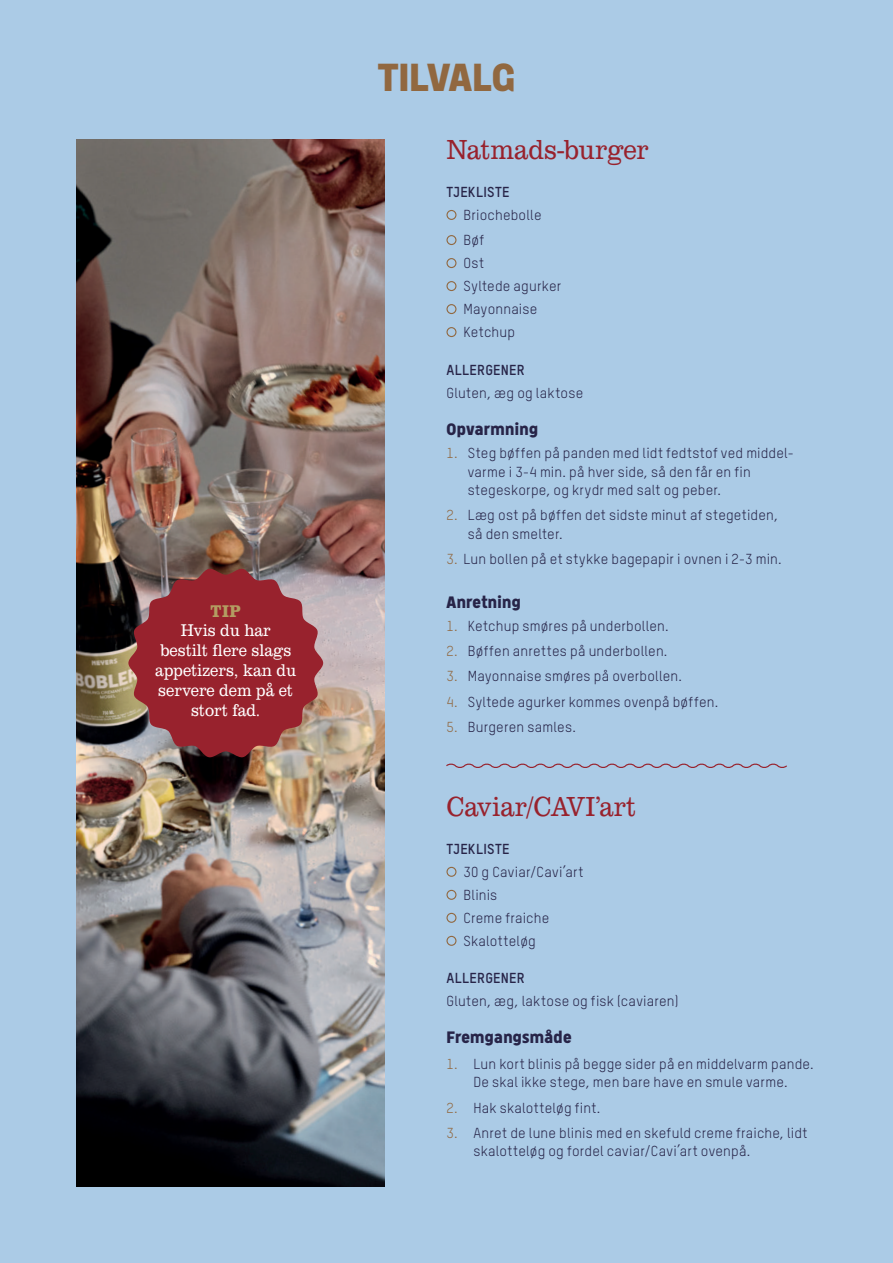
<style>
.page{position:relative;width:893px;height:1263px;background:#abcbe6}
.page>*{position:absolute;margin:0;border:0;box-sizing:border-box;transform-origin:0 0}
.t1{font:700 39px "Meyer Grand";letter-spacing:-.005em;color:#916840}
.t2{font:300 28.5px "Clarendon URW Ext Nar";letter-spacing:-.005em;color:#98222d}
.t3{font:300 17.55px/20px "Clarendon URW Ext Nar";color:#fff;text-align:center}
.t4{font:700 17.55px "Clarendon URW Ext Nar";color:#b39d62}
.t5{font:700 16.5px "Meyer Grand";letter-spacing:.02em;color:#272448}
.t6{font:14.25px/23px "TSTARPRO";letter-spacing:.015em;color:#272448}
.t7{font:700 14.25px "TSTARPRO";letter-spacing:.015em;color:#272448}
.s1{color:#916840}
</style>
<div class="page">
<img style="left:77px;top:140px;width:308px;height:1046px">
<div style="left:446px;top:210px;width:10px;height:10px;border:1px solid #916840;border-radius:50%"></div>
<div style="left:446px;top:235px;width:10px;height:10px;border:1px solid #916840;border-radius:50%"></div>
<div style="left:446px;top:258px;width:10px;height:10px;border:1px solid #916840;border-radius:50%"></div>
<div style="left:446px;top:281px;width:10px;height:10px;border:1px solid #916840;border-radius:50%"></div>
<div style="left:446px;top:304px;width:10px;height:10px;border:1px solid #916840;border-radius:50%"></div>
<div style="left:446px;top:327px;width:10px;height:10px;border:1px solid #916840;border-radius:50%"></div>
<svg style="left:446px;top:763px;width:341px;height:5px"></svg>
<div style="left:446px;top:867px;width:10px;height:10px;border:1px solid #916840;border-radius:50%"></div>
<div style="left:446px;top:890px;width:10px;height:10px;border:1px solid #916840;border-radius:50%"></div>
<div style="left:446px;top:913px;width:10px;height:10px;border:1px solid #916840;border-radius:50%"></div>
<div style="left:446px;top:936px;width:10px;height:10px;border:1px solid #916840;border-radius:50%"></div>
<svg style="left:128px;top:568px;width:195px;height:190px;background:#963c43"></svg>
<p class="t4" style="left:211px;top:600px;width:32px">TIP</p>
<p class="t3" style="left:155px;top:621px;width:142px">Hvis du har bestilt flere slags appetizers, kan du servere dem på et stort fad.</p>
<h1 class="t1" style="left:378px;top:51px;width:139px">TILVALG</h1>
<h2 class="t2" style="left:446px;top:133px;width:204px">Natmads-burger</h2>
<p class="t7" style="left:446px;top:183px;width:65px">TJEKLISTE</p>
<p class="t6" style="left:463px;top:202px;width:80px;line-height:25.2px">Briochebolle<br>Bøf</p>
<p class="t6" style="left:463px;top:251px;width:99px">Ost<br>Syltede agurker<br>Mayonnaise<br>Ketchup</p>
<p class="t7" style="left:446px;top:360px;width:80px">ALLERGENER</p>
<p class="t6" style="left:446px;top:381px;width:138px">Gluten, æg og laktose</p>
<p class="t5" style="left:446px;top:418px;width:93px">Opvarmning</p>
<p class="t6" style="left:468px;top:443px;width:328px;line-height:18.8px;text-indent:-21px"><span class="s1">1.</span> Steg bøffen på panden med lidt fedtstof ved middel&shy;varme i 3-4 min. på hver side, så den får en fin stegeskorpe, og krydr med salt og peber.</p>
<p class="t6" style="left:468px;top:506px;width:312px;line-height:18.8px;text-indent:-21px"><span class="s1">2.</span> Læg ost på bøffen det sidste minut af stegetiden, så den smelter.</p>
<p class="t6" style="left:446px;top:547px;width:337px"><span class="s1">3.</span> Lun bollen på et stykke bagepapir i ovnen i 2-3 min.</p>
<p class="t5" style="left:446px;top:591px;width:76px">Anretning</p>
<p class="t6" style="left:446px;top:614px;width:224px"><span class="s1">1.</span> Ketchup smøres på underbollen.</p>
<p class="t6" style="left:446px;top:640px;width:223px"><span class="s1">2.</span> Bøffen anrettes på underbollen.</p>
<p class="t6" style="left:446px;top:665px;width:237px"><span class="s1">3.</span> Mayonnaise smøres på overbollen.</p>
<p class="t6" style="left:446px;top:690px;width:273px"><span class="s1">4.</span> Syltede agurker kommes ovenpå bøffen.</p>
<p class="t6" style="left:446px;top:715px;width:131px"><span class="s1">5.</span> Burgeren samles.</p>
<h2 class="t2" style="left:446px;top:789px;width:192px">Caviar/CAVI’art</h2>
<p class="t7" style="left:446px;top:840px;width:65px">TJEKLISTE</p>
<p class="t6" style="left:463px;top:860px;width:121px">30 g Caviar/Cavi’art<br>Blinis<br>Creme fraiche<br>Skalotteløg</p>
<p class="t7" style="left:446px;top:969px;width:80px">ALLERGENER</p>
<p class="t6" style="left:446px;top:990px;width:234px">Gluten, æg, laktose og fisk (caviaren)</p>
<p class="t5" style="left:446px;top:1026px;width:127px">Fremgangsmåde</p>
<p class="t6" style="left:446px;top:1054px;width:369px;line-height:18.8px;text-align:center"><span class="s1">1.</span> Lun kort blinis på begge sider på en middelvarm pande.<br>De skal ikke stege, men bare have en smule varme.</p>
<p class="t6" style="left:446px;top:1096px;width:155px"><span class="s1">2.</span> Hak skalotteløg fint.</p>
<p class="t6" style="left:473px;top:1123px;width:336px;line-height:18.8px;text-indent:-27px"><span class="s1">3.</span> Anret de lune blinis med en skefuld creme fraiche, lidt skalotteløg og fordel caviar/Cavi’art ovenpå.</p>
</div>
